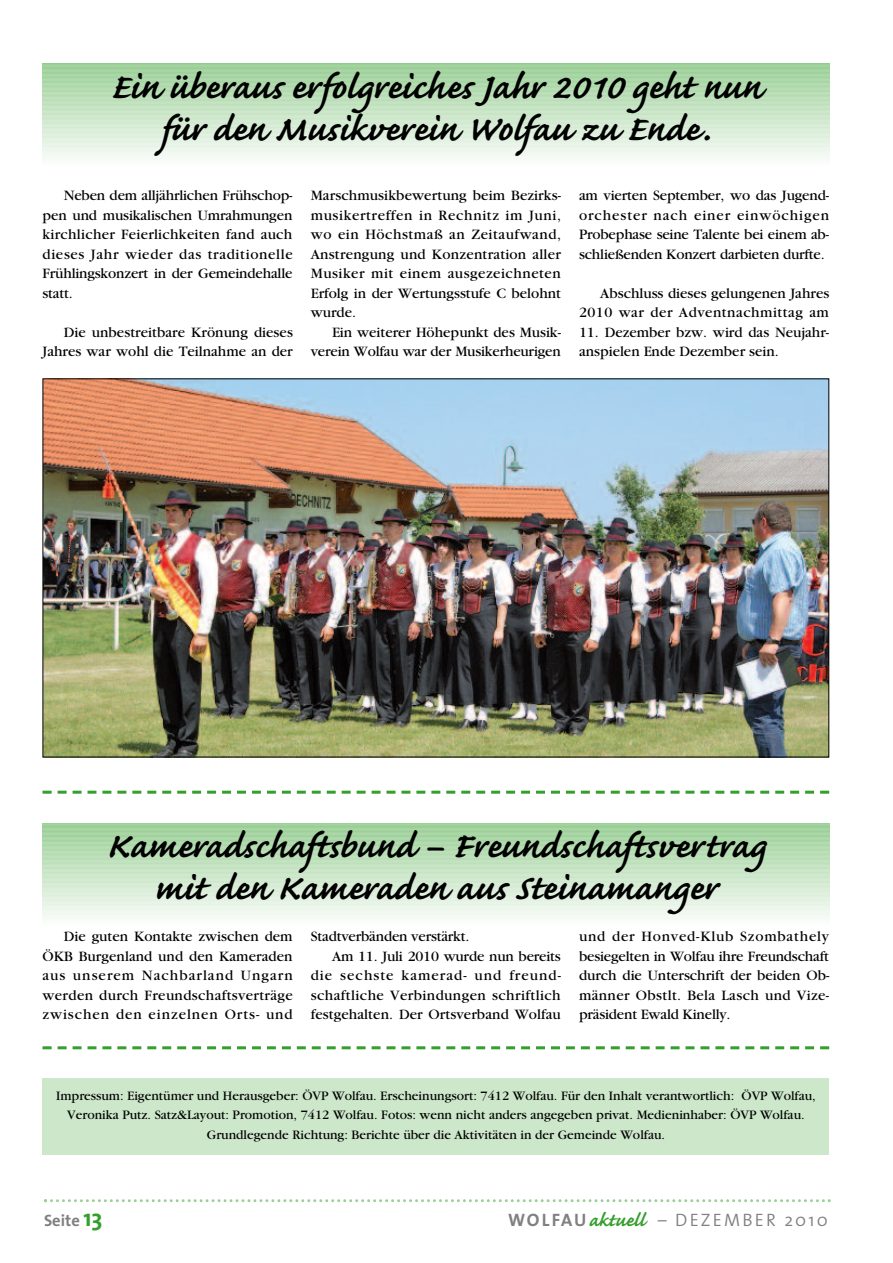
<style>
.page{position:relative;width:893px;height:1263px;background:#fff}
.page>*{position:absolute;margin:0;border:0;box-sizing:border-box;transform-origin:0 0}
.t1{font:700 45px/42px "Caflisch Script";color:#000;text-align:center}
.t2{font:300 18px "The Sans";letter-spacing:.125em;color:#808080}
.t3{font:700 16.5px "The Sans";color:#808080}
.t4{font:15px/19.5px "Garamond";color:#000;text-align:justify}
.t5{font:15px "Garamond";letter-spacing:.03em;color:#000}
.t6{font:15px "Garamond";letter-spacing:.07em;color:#000}
.t7{font:13.5px/19.5px "Garamond";color:#000;text-align:center}
.s1{font-size:24px;color:#349f2c}
.s2{font-weight:700}
.s3{font-family:"Caflisch Script";font-weight:700;font-size:24px;color:#349f2c}
</style>
<div class="page">
<svg style="left:44px;top:1199px;width:787px;height:3px"></svg>
<hr style="left:43px;top:823px;width:786px;height:2px;background:#87c783">
<hr style="left:43px;top:825px;width:786px;height:3px;background:#8ac886">
<hr style="left:43px;top:828px;width:786px;height:2px;background:#8dc988">
<hr style="left:43px;top:830px;width:786px;height:3px;background:#90ca8b">
<hr style="left:43px;top:833px;width:786px;height:2px;background:#93cc8f">
<hr style="left:43px;top:835px;width:786px;height:2px;background:#95cd91">
<hr style="left:43px;top:837px;width:786px;height:2px;background:#97ce93">
<hr style="left:43px;top:839px;width:786px;height:3px;background:#9ad096">
<hr style="left:43px;top:842px;width:786px;height:2px;background:#9dd19a">
<hr style="left:43px;top:844px;width:786px;height:3px;background:#a0d29c">
<hr style="left:43px;top:847px;width:786px;height:3px;background:#a4d4a0">
<hr style="left:43px;top:850px;width:786px;height:2px;background:#a7d5a3">
<hr style="left:43px;top:852px;width:786px;height:3px;background:#aad7a6">
<hr style="left:43px;top:855px;width:786px;height:2px;background:#acd8a9">
<hr style="left:43px;top:857px;width:786px;height:3px;background:#afdaac">
<hr style="left:43px;top:860px;width:786px;height:2px;background:#b2dbaf">
<hr style="left:43px;top:862px;width:786px;height:3px;background:#b5dcb2">
<hr style="left:43px;top:865px;width:786px;height:2px;background:#b8deb5">
<hr style="left:43px;top:867px;width:786px;height:2px;background:#bbdfb8">
<hr style="left:43px;top:869px;width:786px;height:2px;background:#bde0ba">
<hr style="left:43px;top:871px;width:786px;height:3px;background:#c0e1bd">
<hr style="left:43px;top:874px;width:786px;height:2px;background:#c3e2c0">
<hr style="left:43px;top:876px;width:786px;height:3px;background:#c5e4c3">
<hr style="left:43px;top:879px;width:786px;height:3px;background:#c9e6c7">
<hr style="left:43px;top:882px;width:786px;height:2px;background:#cce7ca">
<hr style="left:43px;top:884px;width:786px;height:3px;background:#cfe8cd">
<hr style="left:43px;top:887px;width:786px;height:2px;background:#d2ead0">
<hr style="left:43px;top:889px;width:786px;height:3px;background:#d5ebd3">
<hr style="left:43px;top:892px;width:786px;height:2px;background:#d8ecd6">
<hr style="left:43px;top:894px;width:786px;height:3px;background:#dbeed9">
<hr style="left:43px;top:897px;width:786px;height:2px;background:#ddefdc">
<hr style="left:43px;top:899px;width:786px;height:2px;background:#e0f0df">
<hr style="left:43px;top:901px;width:786px;height:2px;background:#e2f1e1">
<hr style="left:43px;top:903px;width:786px;height:3px;background:#e5f3e4">
<hr style="left:43px;top:906px;width:786px;height:2px;background:#e8f4e7">
<hr style="left:43px;top:908px;width:786px;height:3px;background:#ebf6ea">
<hr style="left:43px;top:911px;width:786px;height:3px;background:#eff7ee">
<hr style="left:43px;top:914px;width:786px;height:2px;background:#f1f9f1">
<hr style="left:43px;top:916px;width:786px;height:3px;background:#f5faf4">
<hr style="left:43px;top:919px;width:786px;height:2px;background:#f7fbf7">
<hr style="left:43px;top:921px;width:786px;height:3px;background:#fafdfa">
<svg style="left:43px;top:791px;width:786px;height:3px"></svg>
<hr style="left:43px;top:64px;width:786px;height:2px;background:#88c784">
<hr style="left:43px;top:66px;width:786px;height:3px;background:#8bc886">
<hr style="left:43px;top:69px;width:786px;height:2px;background:#8eca89">
<hr style="left:43px;top:71px;width:786px;height:3px;background:#91cb8d">
<hr style="left:43px;top:74px;width:786px;height:2px;background:#93cd90">
<hr style="left:43px;top:76px;width:786px;height:3px;background:#96ce92">
<hr style="left:43px;top:79px;width:786px;height:2px;background:#99cf95">
<hr style="left:43px;top:81px;width:786px;height:3px;background:#9cd198">
<hr style="left:43px;top:84px;width:786px;height:2px;background:#9fd29b">
<hr style="left:43px;top:86px;width:786px;height:2px;background:#a2d39e">
<hr style="left:43px;top:88px;width:786px;height:2px;background:#a4d4a0">
<hr style="left:43px;top:90px;width:786px;height:3px;background:#a7d5a3">
<hr style="left:43px;top:93px;width:786px;height:2px;background:#aad7a6">
<hr style="left:43px;top:95px;width:786px;height:3px;background:#acd8a9">
<hr style="left:43px;top:98px;width:786px;height:3px;background:#b0daad">
<hr style="left:43px;top:101px;width:786px;height:2px;background:#b3dbb0">
<hr style="left:43px;top:103px;width:786px;height:3px;background:#b6ddb3">
<hr style="left:43px;top:106px;width:786px;height:2px;background:#b9deb6">
<hr style="left:43px;top:108px;width:786px;height:3px;background:#bcdfb9">
<hr style="left:43px;top:111px;width:786px;height:2px;background:#bfe1bc">
<hr style="left:43px;top:113px;width:786px;height:3px;background:#c2e2bf">
<hr style="left:43px;top:116px;width:786px;height:2px;background:#c4e3c2">
<hr style="left:43px;top:118px;width:786px;height:2px;background:#c7e5c5">
<hr style="left:43px;top:120px;width:786px;height:2px;background:#c9e6c7">
<hr style="left:43px;top:122px;width:786px;height:3px;background:#cce7ca">
<hr style="left:43px;top:125px;width:786px;height:2px;background:#cfe8cd">
<hr style="left:43px;top:127px;width:786px;height:3px;background:#d2ead0">
<hr style="left:43px;top:130px;width:786px;height:3px;background:#d6ecd4">
<hr style="left:43px;top:133px;width:786px;height:2px;background:#d8edd7">
<hr style="left:43px;top:135px;width:786px;height:3px;background:#dceeda">
<hr style="left:43px;top:138px;width:786px;height:2px;background:#def0dd">
<hr style="left:43px;top:140px;width:786px;height:3px;background:#e1f1e0">
<hr style="left:43px;top:143px;width:786px;height:2px;background:#e4f2e3">
<hr style="left:43px;top:145px;width:786px;height:3px;background:#e7f4e6">
<hr style="left:43px;top:148px;width:786px;height:2px;background:#eaf5e9">
<hr style="left:43px;top:150px;width:786px;height:2px;background:#edf6ec">
<hr style="left:43px;top:152px;width:786px;height:2px;background:#eff7ee">
<hr style="left:43px;top:154px;width:786px;height:3px;background:#f1f9f1">
<hr style="left:43px;top:157px;width:786px;height:2px;background:#f5faf4">
<hr style="left:43px;top:159px;width:786px;height:3px;background:#f7fbf7">
<hr style="left:43px;top:162px;width:786px;height:3px;background:#fbfdfb">
<img style="left:45px;top:380px;width:782px;height:375px">
<div style="left:43px;top:1078px;width:786px;height:77px;background:#cce7ca"></div>
<svg style="left:43px;top:1046px;width:786px;height:3px"></svg>
<h1 class="t1" style="left:110px;top:61px;width:653px">Ein überaus erfolgreiches Jahr 2010 geht nun für den Musikverein Wolfau zu Ende.</h1>
<p class="t4" style="left:43px;top:187px;width:252px;text-indent:21px">Neben dem alljährlichen Frühschop&shy;pen und musikalischen Umrahmungen kirchlicher Feierlichkeiten fand auch dieses Jahr wieder das traditionelle Frühlingskonzert in der Gemeindehalle statt.</p>
<p class="t4" style="left:43px;top:324px;width:252px;text-align:right">Die unbestreitbare Krönung dieses<br>Jahres war wohl die Teilnahme an der</p>
<p class="t4" style="left:311px;top:187px;width:252px">Marschmusikbewertung beim Bezirks&shy;musikertreffen in Rechnitz im Juni, wo ein Höchstmaß an Zeitaufwand, Anstrengung und Konzentration aller Musiker mit einem ausgezeichneten Erfolg in der Wertungsstufe C belohnt wurde.</p>
<p class="t4" style="left:311px;top:324px;width:252px;text-align:right">Ein weiterer Höhepunkt des Musik&shy;verein Wolfau war der Musikerheurigen</p>
<p class="t4" style="left:579px;top:187px;width:252px">am vierten September, wo das Jugend&shy;orchester nach einer einwöchigen Probephase seine Talente bei einem ab&shy;schließenden Konzert darbieten durfte.</p>
<p class="t4" style="left:579px;top:285px;width:252px;text-align:right">Abschluss dieses gelungenen Jahres<br>2010 war der Adventnachmittag am</p>
<p class="t4" style="left:579px;top:324px;width:252px">11. Dezember bzw. wird das Neujahr&shy;anspielen Ende Dezember sein.</p>
<h1 class="t1" style="left:106px;top:821px;width:661px">Kameradschaftsbund – Freundschaftsvertrag mit den Kameraden aus Steinamanger</h1>
<p class="t4" style="left:43px;top:928px;width:252px;text-indent:21px">Die guten Kontakte zwischen dem ÖKB Burgenland und den Kameraden aus unserem Nachbarland Ungarn werden durch Freundschaftsverträge zwischen den einzelnen Orts- und</p>
<p class="t4" style="left:311px;top:928px;width:160px">Stadtverbänden verstärkt.</p>
<p class="t4" style="left:579px;top:928px;width:252px">und der Honved-Klub Szombathely besiegelten in Wolfau ihre Freundschaft durch die Unterschrift der beiden Ob&shy;männer Obstlt. Bela Lasch und Vize&shy;präsident Ewald Kinelly.</p>
<p class="t4" style="left:332px;top:948px;width:230px">Am 11. Juli 2010 wurde nun bereits</p>
<p class="t6" style="left:311px;top:970px;width:252px">die sechste kamerad- und freund-</p>
<p class="t5" style="left:311px;top:990px;width:251px">schaftliche Verbindungen schriftlich</p>
<p class="t4" style="left:311px;top:1006px;width:252px">festgehalten. Der Ortsverband Wolfau</p>
<p class="t7" style="left:56px;top:1087px;width:761px">Impressum: Eigentümer und Herausgeber: ÖVP Wolfau. Erscheinungsort: 7412 Wolfau. Für den Inhalt verantwortlich: ÖVP Wolfau,<br>Veronika Putz. Satz&amp;Layout: Promotion, 7412 Wolfau. Fotos: wenn nicht anders angegeben privat. Medieninhaber: ÖVP Wolfau.<br>Grundlegende Richtung: Berichte über die Aktivitäten in der Gemeinde Wolfau.</p>
<p class="t3" style="left:44px;top:1214px;width:60px">Seite <span class="s1">13</span></p>
<p class="t2" style="left:508px;top:1213px;width:321px"><span class="s2">WOLFAU</span><span class="s3">aktuell</span> – DEZEMBER 2010</p>
</div>
